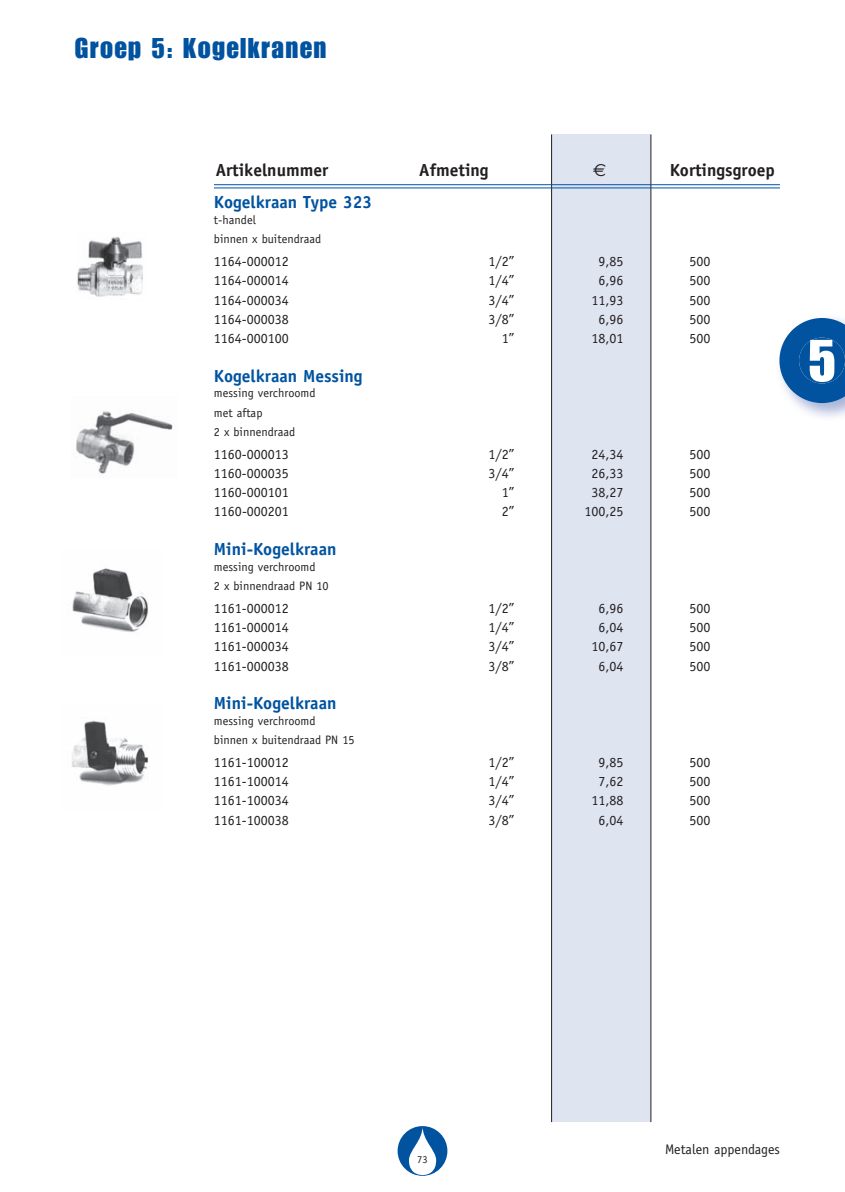
<style>
.page{position:relative;width:845px;height:1192px;background:#fff}
.page>*{position:absolute;margin:0;border:0;box-sizing:border-box;transform-origin:0 0}
.t1{font:52.32px "Impact";color:#fff}
.t2{font:28px "Impact LT Std";letter-spacing:.05em;color:#0153a0}
.t3{font:700 17.5px "Officina Sans Std";color:#0153a0}
.t4{font:700 17.5px "Officina Sans Std";color:#231f20}
.t5{font:17.5px "Euro Sans";color:#231f20}
.t6{font:14px/19.2px "Officina Sans Std";color:#231f20;text-align:center}
.t7{font:12.25px/19.2px "Officina Sans Std";color:#231f20}
.t8{font:10.5px "Officina Sans Std";color:#231f20}
</style>
<div class="page">
<svg style="left:745px;top:184px;width:35px;height:5px"></svg>
<svg style="left:779px;top:318px;width:65px;height:85px;background:#296dae"></svg>
<div style="left:551px;top:134px;width:99px;height:988px;background:#dfe4f1"></div>
<hr style="left:551px;top:134px;width:1px;height:988px;background:#231f20">
<hr style="left:650px;top:134px;width:1px;height:988px;background:#231f20">
<hr style="left:214px;top:184px;width:565px;height:1px;background:#0153a0">
<hr style="left:214px;top:187px;width:565px;height:1px;background:#0153a0">
<div style="left:397px;top:1126px;width:50px;height:49px;background:#0153a0;border-radius:50%"></div>
<svg style="left:409px;top:1126px;width:27px;height:50px"></svg>
<img style="left:72px;top:568px;width:76px;height:64px">
<img style="left:77px;top:237px;width:66px;height:60px">
<img style="left:76px;top:411px;width:97px;height:63px">
<img style="left:71px;top:720px;width:77px;height:66px">
<h2 class="t2" style="left:75px;top:31px;width:253px">Groep 5: Kogelkranen</h2>
<p class="t4" style="left:216px;top:159px;width:114px">Artikelnummer</p>
<p class="t4" style="left:419px;top:159px;width:71px">Afmeting</p>
<p class="t5" style="left:593px;top:160px;width:15px">e</p>
<p class="t4" style="left:669px;top:159px;width:107px">Kortingsgroep</p>
<p class="t3" style="left:214px;top:191px;width:160px">Kogelkraan Type 323</p>
<p class="t7" style="left:214px;top:210px;width:109px">t-handel<br>binnen x buitendraad</p>
<p class="t6" style="left:214px;top:252px;width:76px">1164-000012</p>
<p class="t6" style="left:488px;top:252px;width:27px">1/2”</p>
<p class="t6" style="left:689px;top:252px;width:22px">500</p>
<p class="t6" style="left:214px;top:271px;width:76px">1164-000014</p>
<p class="t6" style="left:488px;top:271px;width:27px">1/4”</p>
<p class="t6" style="left:689px;top:271px;width:22px">500</p>
<p class="t6" style="left:214px;top:290px;width:76px">1164-000034</p>
<p class="t6" style="left:488px;top:290px;width:27px">3/4”</p>
<p class="t6" style="left:689px;top:290px;width:22px">500</p>
<p class="t6" style="left:214px;top:309px;width:76px">1164-000038</p>
<p class="t6" style="left:488px;top:309px;width:27px">3/8”</p>
<p class="t6" style="left:689px;top:309px;width:22px">500</p>
<p class="t6" style="left:214px;top:329px;width:76px">1164-000100</p>
<p class="t6" style="left:501px;top:329px;width:14px">1”</p>
<p class="t6" style="left:689px;top:329px;width:22px">500</p>
<p class="t3" style="left:214px;top:365px;width:150px">Kogelkraan Messing</p>
<p class="t7" style="left:214px;top:383px;width:103px">messing verchroomd met aftap<br>2 x binnendraad</p>
<p class="t6" style="left:214px;top:444px;width:76px">1160-000013</p>
<p class="t6" style="left:488px;top:444px;width:27px">1/2”</p>
<p class="t6" style="left:689px;top:444px;width:22px">500</p>
<p class="t6" style="left:214px;top:463px;width:76px">1160-000035</p>
<p class="t6" style="left:488px;top:463px;width:27px">3/4”</p>
<p class="t6" style="left:689px;top:463px;width:22px">500</p>
<p class="t6" style="left:214px;top:483px;width:76px">1160-000101</p>
<p class="t6" style="left:501px;top:483px;width:14px">1”</p>
<p class="t6" style="left:689px;top:483px;width:22px">500</p>
<p class="t6" style="left:214px;top:502px;width:76px">1160-000201</p>
<p class="t6" style="left:501px;top:502px;width:14px">2”</p>
<p class="t6" style="left:689px;top:502px;width:22px">500</p>
<p class="t3" style="left:214px;top:538px;width:124px">Mini-Kogelkraan</p>
<p class="t7" style="left:214px;top:557px;width:116px">messing verchroomd<br>2 x binnendraad PN 10</p>
<p class="t6" style="left:214px;top:598px;width:76px">1161-000012</p>
<p class="t6" style="left:488px;top:598px;width:27px">1/2”</p>
<p class="t6" style="left:689px;top:598px;width:22px">500</p>
<p class="t6" style="left:214px;top:617px;width:76px">1161-000014</p>
<p class="t6" style="left:488px;top:617px;width:27px">1/4”</p>
<p class="t6" style="left:689px;top:617px;width:22px">500</p>
<p class="t6" style="left:214px;top:637px;width:76px">1161-000034</p>
<p class="t6" style="left:488px;top:637px;width:27px">3/4”</p>
<p class="t6" style="left:689px;top:637px;width:22px">500</p>
<p class="t6" style="left:214px;top:656px;width:76px">1161-000038</p>
<p class="t6" style="left:488px;top:656px;width:27px">3/8”</p>
<p class="t6" style="left:689px;top:656px;width:22px">500</p>
<p class="t3" style="left:214px;top:692px;width:124px">Mini-Kogelkraan</p>
<p class="t7" style="left:214px;top:711px;width:142px">messing verchroomd<br>binnen x buitendraad PN 15</p>
<p class="t6" style="left:214px;top:752px;width:76px">1161-100012</p>
<p class="t6" style="left:488px;top:752px;width:27px">1/2”</p>
<p class="t6" style="left:689px;top:752px;width:22px">500</p>
<p class="t6" style="left:214px;top:771px;width:76px">1161-100014</p>
<p class="t6" style="left:488px;top:771px;width:27px">1/4”</p>
<p class="t6" style="left:689px;top:771px;width:22px">500</p>
<p class="t6" style="left:214px;top:791px;width:76px">1161-100034</p>
<p class="t6" style="left:488px;top:791px;width:27px">3/4”</p>
<p class="t6" style="left:689px;top:791px;width:22px">500</p>
<p class="t6" style="left:214px;top:810px;width:76px">1161-100038</p>
<p class="t6" style="left:488px;top:810px;width:27px">3/8”</p>
<p class="t6" style="left:689px;top:810px;width:22px">500</p>
<p class="t6" style="left:591px;top:252px;width:34px">9,85<br>6,96<br>11,93<br>6,96<br>18,01</p>
<p class="t6" style="left:584px;top:444px;width:41px">24,34<br>26,33<br>38,27<br>100,25</p>
<p class="t6" style="left:591px;top:598px;width:34px">6,96<br>6,04<br>10,67<br>6,04</p>
<p class="t6" style="left:591px;top:752px;width:34px">9,85<br>7,62<br>11,88<br>6,04</p>
<h1 class="t1" style="left:807px;top:320px;width:30px">5</h1>
<p class="t8" style="left:417px;top:1153px;width:12px">73</p>
<p class="t6" style="left:664px;top:1140px;width:116px">Metalen appendages</p>
</div>
